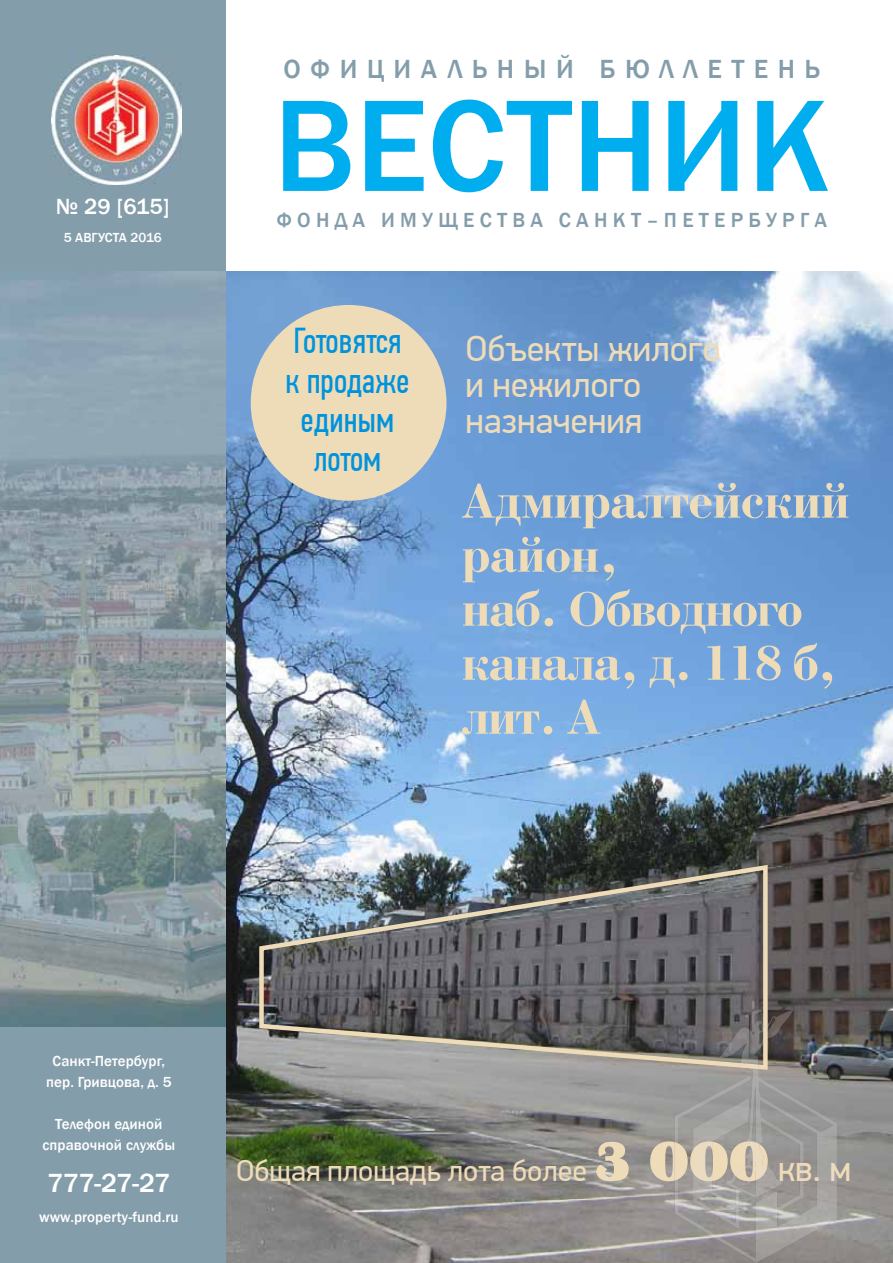
<style>
.page{position:relative;width:893px;height:1263px;background:#fff}
.page>*{position:absolute;margin:0;border:0;box-sizing:border-box;transform-origin:0 0}
.t1{font:500 135px "Franklin Gothic";color:#00aeef}
.t2{font:700 51px/54px "Bodoni C";letter-spacing:-.02em;color:#eedbb8}
.t3{font:36px/36px "PF Din Display Pro";color:#eedbb8}
.t4{font:36px/39px "PF Din Text Comp Pro";letter-spacing:.005em;color:#0093dd;text-align:center}
.t5{font:30px "PF Din Display Pro";color:#eedbb8}
.t6{font:500 27px "Franklin Gothic";letter-spacing:.35em;color:#849daa}
.t7{font:500 27px "Franklin Gothic";letter-spacing:-.015em;color:#fff}
.t8{font:500 22.65px "Franklin Gothic";color:#fff}
.t9{font:500 21px "Franklin Gothic";letter-spacing:.25em;color:#849daa}
.t10{font:500 15px/21px "Franklin Gothic";letter-spacing:.005em;color:#fff;text-align:center}
.t11{font:500 13.5px "Franklin Gothic";letter-spacing:.005em;color:#fff}
.s1{font-family:"Binner";font-size:54px}
.s2{font-size:36px}
</style>
<div class="page">
<img style="left:837px;top:271px;width:56px;height:992px">
<div style="left:0;top:0;width:225px;height:1263px;background:#849daa"></div>
<img style="left:0;top:280px;width:56px;height:746px">
<img style="left:52px;top:90px;width:4px;height:68px">
<img style="left:56px;top:0;width:781px;height:1263px">
<h3 class="t8" style="left:56px;top:192px;width:115px">№ 29 [615]</h3>
<p class="t11" style="left:64px;top:229px;width:99px">5 августа 2016</p>
<h3 class="t6" style="left:283px;top:53px;width:538px">официальный бюллетень</h3>
<h1 class="t1" style="left:273px;top:62px;width:558px">вестник</h1>
<h3 class="t9" style="left:276px;top:207px;width:552px">фонда имущества санкт–п етербурга</h3>
<h3 class="t4" style="left:286px;top:322px;width:125px">Готовятся к продаже единым лотом</h3>
<h3 class="t3" style="left:466px;top:331px;width:257px">Объекты жилого и нежилого назначения</h3>
<h2 class="t2" style="left:462px;top:475px;width:389px">Адмиралтейский район,<br>наб. Обводного канала, д. 118 б, лит. А</h2>
<p class="t10" style="left:46px;top:1050px;width:127px">Санкт-Петербург, пер. Гривцова, д. 5</p>
<p class="t10" style="left:43px;top:1113px;width:134px">Телефон единой справочной службы</p>
<h3 class="t7" style="left:48px;top:1166px;width:124px">777-27-27</h3>
<p class="t10" style="left:39px;top:1206px;width:141px">www.property-fund.ru</p>
<h3 class="t5" style="left:236px;top:1152px;width:617px">Общая площадь лота более <span class="s1">3 000</span> <span class="s2">кв. м</span></h3>
</div>
